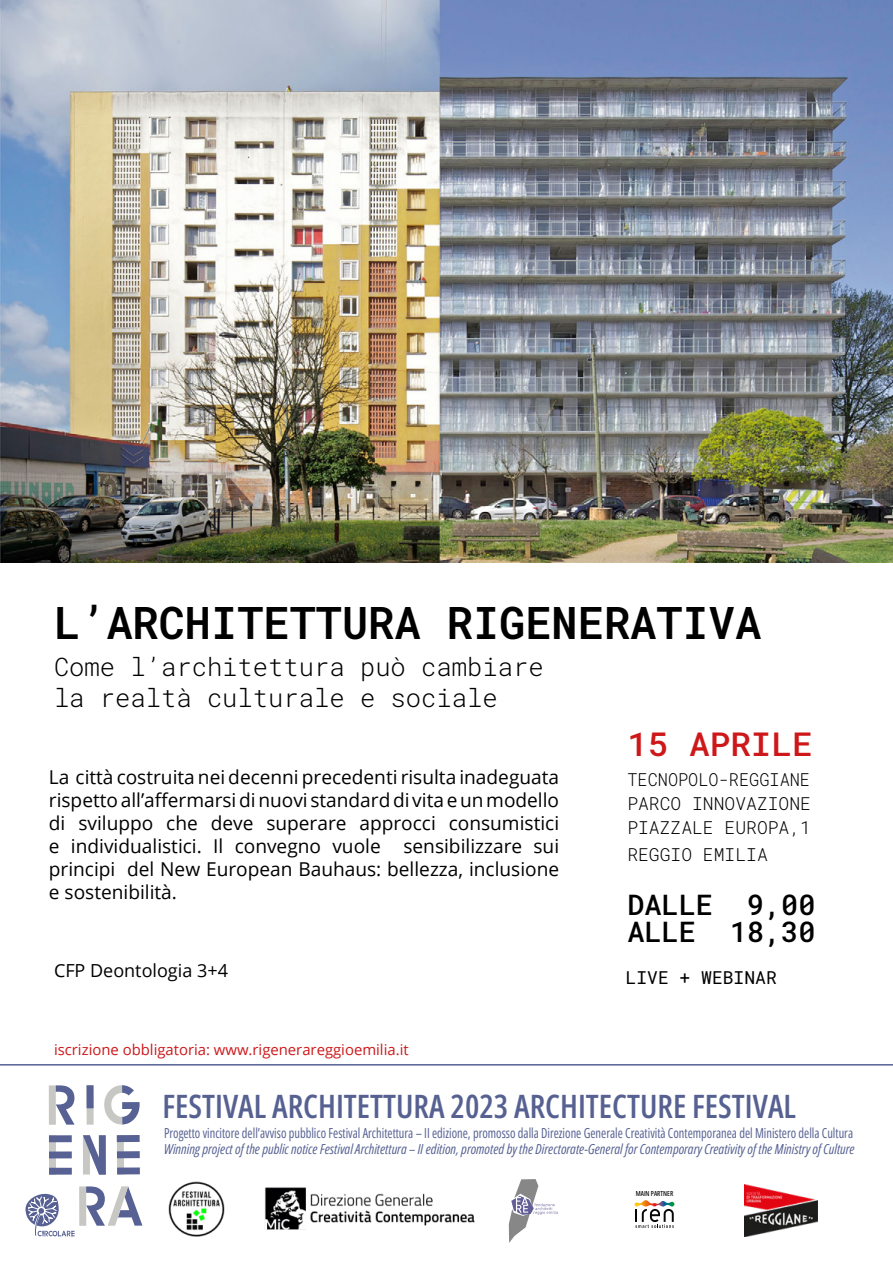
<style>
.page{position:relative;width:893px;height:1263px;background:#fff}
.page>*{position:absolute;margin:0;border:0;box-sizing:border-box;transform-origin:0 0}
.t1{font:600 45px "Roboto Mono";color:#000}
.t2{font:500 33px "Roboto Mono";color:#cd1719;scale:1.04 1}
.t3{font:600 32.25px "Open Sans Condensed";color:#566192}
.t4{font:500 28.5px/27px "Roboto Mono";color:#000}
.t5{font:300 25.5px/30.6px "Roboto Mono";color:#000}
.t6{font:19.05px/23px "Open Sans";color:#000;text-align:justify}
.t7{font:300 18px/24px "Roboto Mono";color:#000;text-align:justify;scale:.94 1}
.t8{font:18px "Open Sans";color:#000}
.t9{font:300 18px "Roboto Mono";color:#000}
.t10{font:18px "Roboto Mono";color:#000}
.t11{font:14.85px "Open Sans";color:#cd1719}
.t12{font:13.8px "Open Sans Condensed";color:#566192;scale:.9 1}
.t13{font:italic 13.8px "Open Sans Condensed";color:#566192}
.t14{font:500 6.9px "Open Sans Condensed";color:#000}
</style>
<div class="page">
<hr style="left:0;top:1064px;width:893px;height:1px;background:#576194">
<img style="left:0;top:0;width:893px;height:563px">
<div style="left:87px;top:1085px;width:7px;height:39px;background:#c7c7c4"></div>
<div style="left:87px;top:1085px;width:7px;height:23px;background:#576194"></div>
<div style="left:49px;top:1085px;width:7px;height:40px;background:#c7c7c4"></div>
<svg style="left:56px;top:1085px;width:19px;height:40px"></svg>
<svg style="left:104px;top:1085px;width:36px;height:39px"></svg>
<svg style="left:25px;top:1135px;width:117px;height:101px"></svg>
<svg style="left:635px;top:1200px;width:39px;height:28px"></svg>
<img style="left:168px;top:1181px;width:57px;height:56px">
<img style="left:264px;top:1187px;width:211px;height:43px">
<svg style="left:509px;top:1179px;width:49px;height:64px"></svg>
<img style="left:745px;top:1185px;width:72px;height:51px">
<h1 class="t1" style="left:54px;top:592px;width:709px">L’ARCHITETTURA RIGENERATIVA</h1>
<h3 class="t5" style="left:54px;top:651px;width:491px">Come l’architettura può cambiare la realtà culturale e sociale</h3>
<p class="t6" style="left:49px;top:765px;width:512px">La città costruita nei decenni precedenti risulta inadeguata rispetto all’affermarsi di nuovi standard di vita e un modello di sviluppo che deve superare approcci consumistici e individualistici. Il convegno vuole sensibilizzare sui principi del New European Bauhaus: bellezza, inclusione e sostenibilità.</p>
<p class="t8" style="left:54px;top:958px;width:175px">CFP Deontologia 3+4</p>
<p class="t11" style="left:54px;top:1040px;width:356px">iscrizione obbligatoria: www.rigenerareggioemilia.it</p>
<h2 class="t2" style="left:627px;top:722px;width:180px">15 APRILE</h2>
<p class="t7" style="left:627px;top:767px;width:197px">TECNOPOLO-REGGIANE PARCO INNOVAZIONE PIAZZALE EUROPA,1</p>
<p class="t9" style="left:627px;top:842px;width:142px">REGGIO EMILIA</p>
<h3 class="t4" style="left:627px;top:891px;width:190px">DALLE 9,00<br>ALLE 18,30</h3>
<p class="t10" style="left:626px;top:965px;width:153px">LIVE + WEBINAR</p>
<h3 class="t3" style="left:162px;top:1084px;width:635px">FESTIVAL ARCHITETTURA 2023 ARCHITECTURE FESTIVAL</h3>
<p class="t12" style="left:164px;top:1123px;width:767px">Progetto vincitore dell’avviso pubblico Festival Architettura – II edizione, promosso dalla Direzione Generale Creatività Contemporanea del Ministero della Cultura</p>
<p class="t13" style="left:164px;top:1140px;width:692px">Winning project of the public notice Festival Architettura – II edition, promoted by the Directorate-General for Contemporary Creativity of the Ministry of Culture</p>
<p class="t14" style="left:636px;top:1188px;width:39px">MAIN PARTNER</p>
</div>
